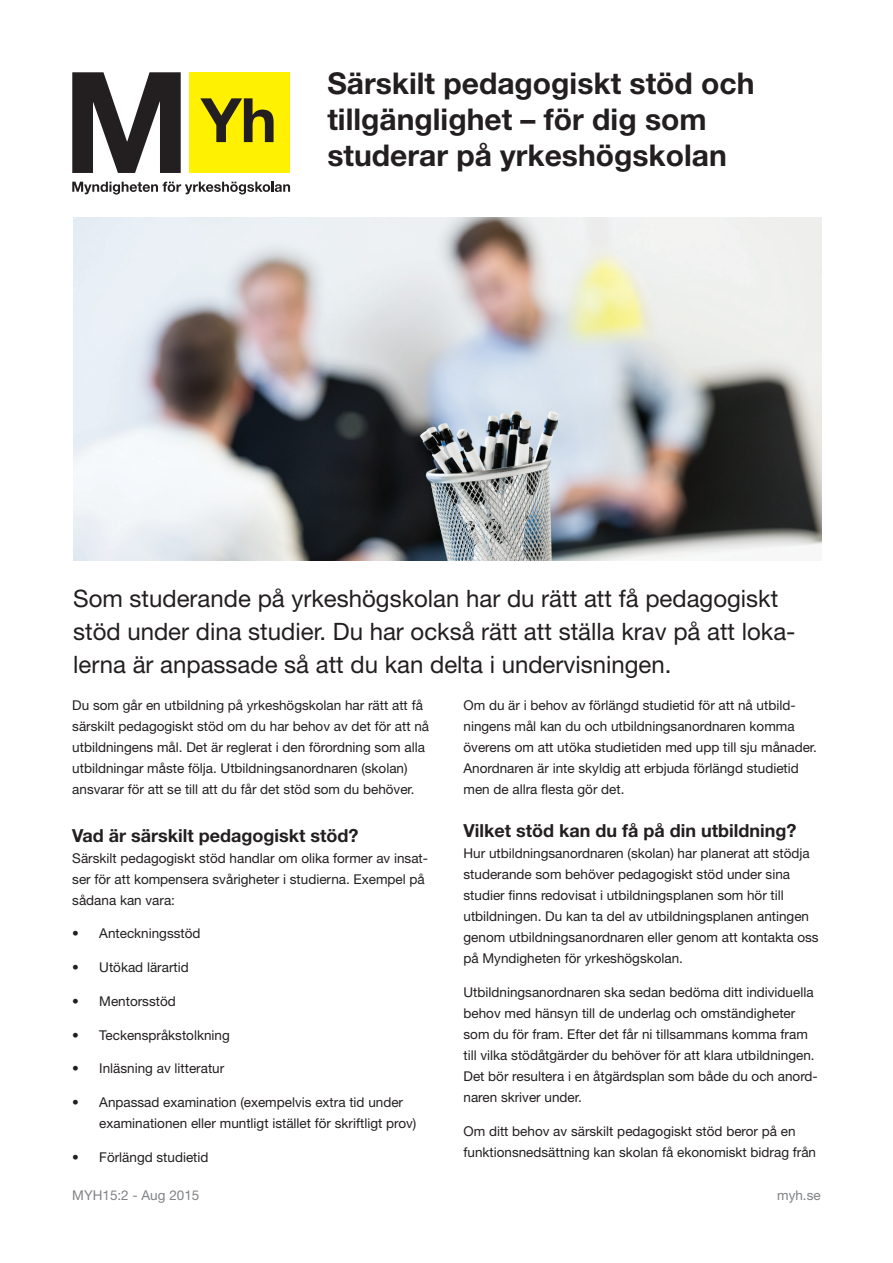
<style>
.page{position:relative;width:893px;height:1263px;background:#fff}
.page>*{position:absolute;margin:0;border:0;box-sizing:border-box;transform-origin:0 0}
.t1{font:700 30px/36px "Helvetica Neue LT Std";color:#231f20}
.t2{font:24px/33px "Helvetica Neue LT Std";color:#231f20}
.t3{font:700 18px "Helvetica Neue LT Std";color:#231f20}
.t4{font:13.5px/21px "Helvetica Neue LT Std";color:#231f20}
.t5{font:13.5px "Helvetica Neue LT Std";color:#808285}
</style>
<div class="page">
<div style="left:189px;top:72px;width:101px;height:101px;background:#fff101"></div>
<svg style="left:200px;top:98px;width:74px;height:44px"></svg>
<svg style="left:72px;top:182px;width:218px;height:13px"></svg>
<svg style="left:72px;top:72px;width:109px;height:101px"></svg>
<img style="left:73px;top:217px;width:748px;height:343px">
<h1 class="t1" style="left:327px;top:64px;width:429px">Särskilt pedagogiskt stöd och tillgänglighet – för dig som studerar på yrkeshögskolan</h1>
<h2 class="t2" style="left:73px;top:582px;width:724px">Som studerande på yrkeshögskolan har du rätt att få pedagogiskt stöd under dina studier. Du har också rätt att ställa krav på att loka&shy;lerna är anpassade så att du kan delta i undervisningen.</h2>
<p class="t4" style="left:72px;top:695px;width:358px">Du som går en utbildning på yrkeshögskolan har rätt att få särskilt pedagogiskt stöd om du har behov av det för att nå utbildningens mål. Det är reglerat i den förordning som alla utbildningar måste följa. Utbildningsanordnaren (skolan) ansvarar för att se till att du får det stöd som du behöver.</p>
<h3 class="t3" style="left:72px;top:824px;width:288px">Vad är särskilt pedagogiskt stöd?</h3>
<p class="t4" style="left:72px;top:847px;width:357px">Särskilt pedagogiskt stöd handlar om olika former av insat&shy;ser för att kompensera svårigheter i studierna. Exempel på sådana kan vara:</p>
<p class="t4" style="left:72px;top:923px;width:130px">• Anteckningsstöd</p>
<p class="t4" style="left:72px;top:957px;width:118px">• Utökad lärartid</p>
<p class="t4" style="left:72px;top:990px;width:105px">• Mentorsstöd</p>
<p class="t4" style="left:72px;top:1024px;width:159px">• Teckenspråkstolkning</p>
<p class="t4" style="left:72px;top:1058px;width:154px">• Inläsning av litteratur</p>
<p class="t4" style="left:99px;top:1092px;width:319px;text-indent:-27px">• Anpassad examination (exempelvis extra tid under examinationen eller muntligt istället för skriftligt prov)</p>
<p class="t4" style="left:72px;top:1146px;width:138px">• Förlängd studietid</p>
<p class="t4" style="left:463px;top:695px;width:355px">Om du är i behov av förlängd studietid för att nå utbild&shy;ningens mål kan du och utbildningsanordnaren komma överens om att utöka studietiden med upp till sju månader.<br>Anordnaren är inte skyldig att erbjuda förlängd studietid men de allra flesta gör det.</p>
<h3 class="t3" style="left:463px;top:819px;width:334px">Vilket stöd kan du få på din utbildning?</h3>
<p class="t4" style="left:463px;top:842px;width:357px">Hur utbildningsanordnaren (skolan) har planerat att stödja studerande som behöver pedagogiskt stöd under sina studier finns redovisat i utbildningsplanen som hör till utbildningen. Du kan ta del av utbildningsplanen antingen genom utbildningsanordnaren eller genom att kontakta oss på Myndigheten för yrkeshögskolan.</p>
<p class="t4" style="left:463px;top:981px;width:356px">Utbildningsanordnaren ska sedan bedöma ditt individuella behov med hänsyn till de underlag och omständigheter som du för fram. Efter det får ni tillsammans komma fram till vilka stödåtgärder du behöver för att klara utbildningen.<br>Det bör resultera i en åtgärdsplan som både du och anord&shy;naren skriver under.</p>
<p class="t4" style="left:463px;top:1120px;width:354px">Om ditt behov av särskilt pedagogiskt stöd beror på en funktionsnedsättning kan skolan få ekonomiskt bidrag från</p>
<p class="t5" style="left:72px;top:1187px;width:129px">MYH15:2 - Aug 2015</p>
<p class="t5" style="left:777px;top:1187px;width:45px">myh.se</p>
</div>
